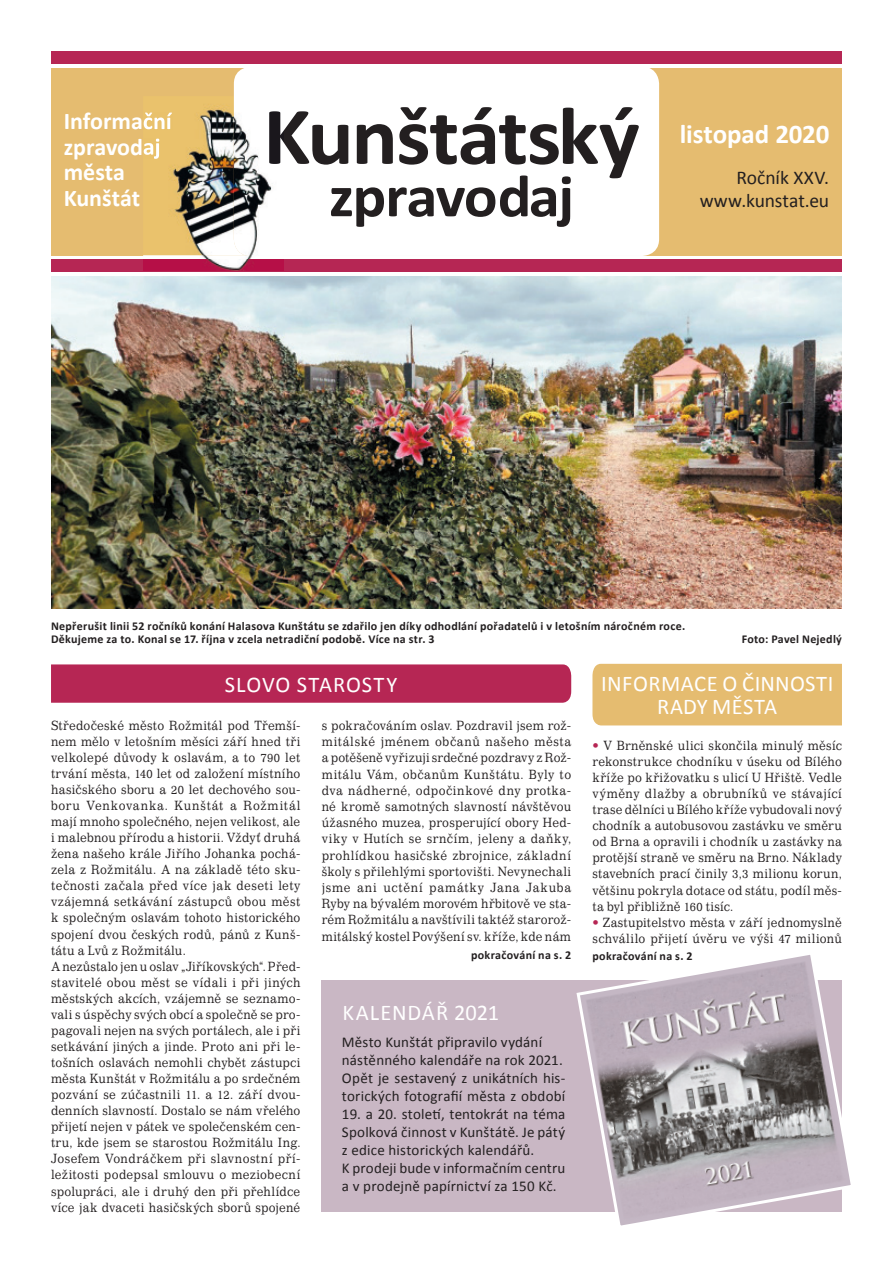
<style>
.page{position:relative;width:893px;height:1263px;background:#fff}
.page>*{position:absolute;margin:0;border:0;box-sizing:border-box;transform-origin:0 0}
.t1{font:700 82.5px "Calibri";letter-spacing:-.02em;color:#231f20;scale:1.05 1}
.t2{font:700 60px "Calibri";letter-spacing:-.025em;color:#231f20;scale:1.05 1}
.t3{font:700 27px "Calibri";letter-spacing:-.005em;color:#fff}
.t4{font:700 24px/25.5px "Calibri";letter-spacing:-.005em;color:#fff}
.t5{font:22.5px/22.5px "Calibri";letter-spacing:.025em;color:#fff;text-align:center}
.t6{font:19.5px/22.5px "Calibri";color:#231f20;text-align:right}
.t7{font:15px/18px "Calibri";letter-spacing:.01em;color:#231f20}
.t8{font:12.75px/16px "Impressum CE";letter-spacing:.015em;color:#231f20;scale:.88 1}
.t9{font:700 12px/13.5px "Calibri";letter-spacing:.025em;color:#231f20}
.s1{color:#b62654}
</style>
<div class="page">
<div style="left:322px;top:980px;width:520px;height:232px;background:#c9b7c4"></div>
<div style="left:51px;top:664px;width:520px;height:39px;background:#b62654"></div>
<div style="left:51px;top:68px;width:791px;height:187px;background:#e5bc70"></div>
<div style="left:51px;top:51px;width:791px;height:13px;background:#b62654"></div>
<div style="left:51px;top:259px;width:791px;height:13px;background:#b62654"></div>
<div style="left:234px;top:67px;width:425px;height:189px;background:#fff;border-radius:17px"></div>
<img style="left:143px;top:255px;width:140px;height:15px">
<img style="left:145px;top:96px;width:89px;height:159px">
<img style="left:143px;top:113px;width:29px;height:16px">
<img style="left:143px;top:138px;width:16px;height:21px">
<img style="left:234px;top:117px;width:49px;height:139px">
<img style="left:269px;top:111px;width:14px;height:67px">
<img style="left:51px;top:277px;width:791px;height:331px">
<svg style="left:576px;top:955px;width:275px;height:271px"></svg>
<div style="left:592px;top:664px;width:250px;height:61px;background:#e5bc70"></div>
<h3 class="t4" style="left:64px;top:108px;width:109px">Informační zpravodaj města<br>Kunštát</h3>
<h1 class="t1" style="left:263px;top:84px;width:360px">Kunštátský</h1>
<h3 class="t3" style="left:680px;top:117px;width:151px">listopad 2020</h3>
<h2 class="t2" style="left:329px;top:158px;width:235px">zpravodaj</h2>
<h3 class="t6" style="left:700px;top:166px;width:131px">Ročník XXV. www.kunstat.eu</h3>
<p class="t9" style="left:51px;top:619px;width:636px">Nepřerušit linii 52 ročníků konání Halasova Kunštátu se zdařilo jen díky odhodlání pořadatelů i v letošním náročném roce.<br>Děkujeme za to. Konal se 17. října v zcela netradiční podobě. Více na str. 3</p>
<p class="t9" style="left:742px;top:633px;width:102px">Foto: Pavel Nejedlý</p>
<h3 class="t5" style="left:225px;top:673px;width:174px">SLOVO STAROSTY</h3>
<p class="t8" style="left:51px;top:717px;width:285px">Středočeské město Rožmitál pod Třemší&shy;nem mělo v letošním měsíci září hned tři velkolepé důvody k oslavám, a to 790 let trvání města, 140 let od založení místního hasičského sboru a 20 let dechového sou&shy;boru Venkovanka. Kunštát a Rožmitál mají mnoho společného, nejen velikost, ale i malebnou přírodu a historii. Vždyť druhá žena našeho krále Jiřího Johanka pochá&shy;zela z Rožmitálu. A na základě této sku&shy;tečnosti začala před více jak deseti lety vzájemná setkávání zástupců obou měst k společným oslavám tohoto historického spojení dvou českých rodů, pánů z Kunš&shy;tátu a Lvů z Rožmitálu.<br>A nezůstalo jen u oslav „Jiříkovských“. Před&shy;stavitelé obou měst se vídali i při jiných městských akcích, vzájemně se seznamo&shy;vali s úspěchy svých obcí a společně se pro&shy;pagovali nejen na svých portálech, ale i při setkávání jiných a jinde. Proto ani při le&shy;tošních oslavách nemohli chybět zástupci města Kunštát v Rožmitálu a po srdečném pozvání se zúčastnili 11. a 12. září dvou&shy;denních slavností. Dostalo se nám vřelého přijetí nejen v pátek ve společenském cen&shy;tru, kde jsem se starostou Rožmitálu Ing.<br>Josefem Vondráčkem při slavnostní pří&shy;ležitosti podepsal smlouvu o meziobecní spolupráci, ale i druhý den při přehlídce více jak dvaceti hasičských sborů spojené</p>
<p class="t8" style="left:322px;top:717px;width:285px;text-align:justify">s pokračováním oslav. Pozdravil jsem rož&shy;mitálské jménem občanů našeho města a potěšeně vyřizuji srdečné pozdravy z Rož&shy;mitálu Vám, občanům Kunštátu. Byly to dva nádherné, odpočinkové dny protka&shy;né kromě samotných slavností návštěvou úžasného muzea, prosperující obory Hed&shy;viky v Hutích se srnčím, jeleny a daňky, prohlídkou hasičské zbrojnice, základní školy s přilehlými sportovišti. Nevynechali jsme ani uctění památky Jana Jakuba Ryby na bývalém morovém hřbitově ve sta&shy;rém Rožmitálu a navštívili taktéž starorož&shy;mitálský kostel Povýšení sv. kříže, kde nám</p>
<p class="t9" style="left:471px;top:948px;width:102px">pokračování na s. 2</p>
<h3 class="t5" style="left:342px;top:1001px;width:158px">KALENDÁŘ 2021</h3>
<p class="t7" style="left:342px;top:1033px;width:225px">Město Kunštát připravilo vydání nástěnného kalendáře na rok 2021.<br>Opět je sestavený z unikátních his&shy;torických fotografií města z období</p>
<p class="t7" style="left:342px;top:1105px;width:225px">19. a 20. století, tentokrát na téma Spolková činnost v Kunštátě. Je pátý z edice historických kalendářů.<br>K prodeji bude v informačním centru a v prodejně papírnictví za 150 Kč.</p>
<h3 class="t5" style="left:601px;top:673px;width:234px">INFORMACE O ČINNOSTI<br>RADY MĚSTA</h3>
<p class="t8" style="left:592px;top:737px;width:285px;text-align:justify"><span class="s1">•</span> V Brněnské ulici skončila minulý měsíc rekonstrukce chodníku v úseku od Bílého kříže po křižovatku s ulicí U Hřiště. Vedle výměny dlažby a obrubníků ve stávající trase dělníci u Bílého kříže vybudovali nový chodník a autobusovou zastávku ve směru od Brna a opravili i chodník u zastávky na protější straně ve směru na Brno. Náklady stavebních prací činily 3,3 milionu korun, většinu pokryla dotace od státu, podíl měs&shy;ta byl přibližně 160 tisíc.</p>
<p class="t8" style="left:592px;top:914px;width:285px"><span class="s1">•</span> Zastupitelstvo města v září jednomyslně schválilo přijetí úvěru ve výši 47 milionů</p>
<p class="t9" style="left:592px;top:949px;width:102px">pokračování na s. 2</p>
</div>
